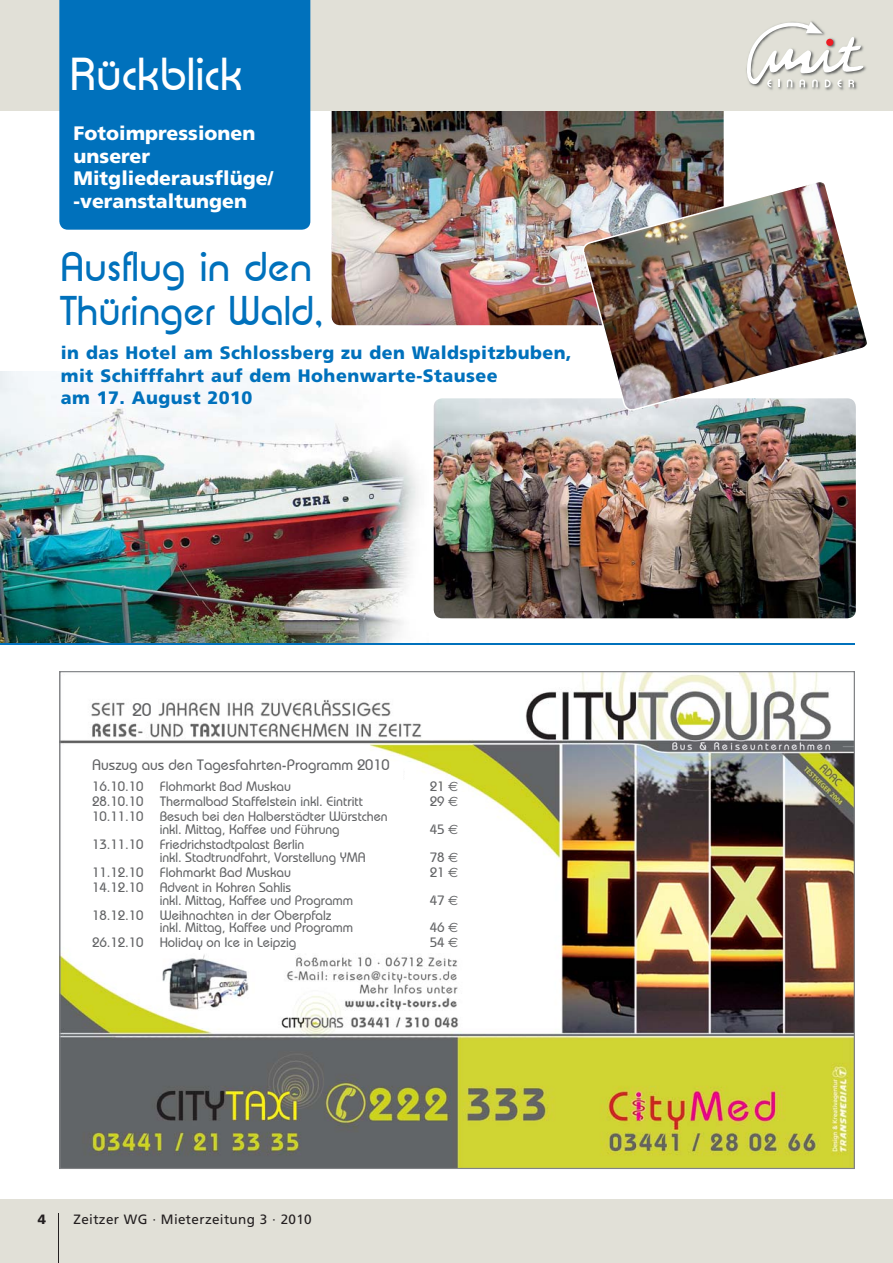
<style>
.page{position:relative;width:893px;height:1263px;background:#fff}
.page>*{position:absolute;margin:0;border:0;box-sizing:border-box;transform-origin:0 0}
.t1{font:45px "Expressa";letter-spacing:.025em;color:#fff}
.t2{font:40.5px/43.5px "Expressa";letter-spacing:.025em;color:#0071bc}
.t3{font:900 19.5px/22.5px "Frutiger";color:#fff}
.t4{font:900 18px/22.5px "Frutiger";letter-spacing:.025em;color:#0071bc}
.t5{font:500 18px "Bauhaus IT Cby BT";color:#636466}
.t6{font:500 15px "Bauhaus IT Cby BT";color:#636466}
.t7{font:500 13.5px/12.8px "Bauhaus IT Cby BT";color:#636466}
.t8{font:13.5px "Frutiger";letter-spacing:.025em;color:#231f20}
.t9{font:900 13.5px "Frutiger";color:#231f20}
.s1{font-size:17.25px;color:#5c6364}
.s2{font-family:"Euro Sans";font-weight:400}
</style>
<div class="page">
<img style="left:331px;top:33px;width:392px;height:292px;border-radius:9px">
<img style="left:0;top:372px;width:428px;height:273px">
<img style="left:433px;top:398px;width:422px;height:220px;border-radius:9px">
<div style="left:0;top:1199px;width:892px;height:64px;background:#e1e0d7"></div>
<div style="left:0;top:0;width:892px;height:111px;background:#e1e0d7"></div>
<hr style="left:59px;top:1214px;width:1px;height:49px;background:#231f20">
<svg style="left:746px;top:21px;width:120px;height:69px"></svg>
<div style="left:59px;top:0;width:251px;height:230px;background:#0071bc"></div>
<img style="left:59px;top:671px;width:795px;height:498px">
<svg style="left:75px;top:761px;width:328px;height:183px"></svg>
<svg style="left:413px;top:792px;width:59px;height:155px"></svg>
<svg style="left:75px;top:943px;width:88px;height:19px"></svg>
<div style="left:132px;top:699px;width:26px;height:21px;background:#fff"></div>
<hr style="left:0;top:643px;width:854px;height:1px;background:#0071bc">
<img style="left:582px;top:181px;width:285px;height:230px">
<h1 class="t1" style="left:71px;top:48px;width:173px">Rückblick</h1>
<h3 class="t3" style="left:74px;top:124px;width:201px">Fotoimpressionen unserer<br>Mitgliederausflüge/ -veranstaltungen</h3>
<h2 class="t2" style="left:61px;top:245px;width:263px">Ausflug in den<br>Thüringer Wald,</h2>
<h3 class="t4" style="left:61px;top:343px;width:512px">in das Hotel am Schlossberg zu den Waldspitzbuben, mit Schifffahrt auf dem Hohenwarte-Stausee<br>am 17. August 2010</h3>
<h3 class="t5" style="left:132px;top:699px;width:21px">20<span class="s1">19</span></h3>
<p class="t6" style="left:92px;top:756px;width:299px">Auszug aus den Tagesfahrten-Programm 2010</p>
<p class="t7" style="left:92px;top:780px;width:200px">16.10.10 Flohmarkt Bad Muskau</p>
<p class="t7" style="left:430px;top:780px;width:30px">21 <span class="s2">€</span></p>
<p class="t7" style="left:92px;top:795px;width:272px">28.10.10 Thermalbad Staffelstein inkl. Eintritt</p>
<p class="t7" style="left:430px;top:795px;width:30px">29 <span class="s2">€</span></p>
<p class="t7" style="left:160px;top:810px;width:229px;text-indent:-67px">10.11.10 Besuch bei den Halberstädter Würstchen inkl. Mittag, Kaffee und Führung</p>
<p class="t7" style="left:430px;top:823px;width:30px">45 <span class="s2">€</span></p>
<p class="t7" style="left:160px;top:838px;width:208px;text-indent:-68px">13.11.10 Friedrichstadtpalast Berlin<br>inkl. Stadtrundfahrt, Vorstellung YMA</p>
<p class="t7" style="left:430px;top:851px;width:30px">78 <span class="s2">€</span></p>
<p class="t7" style="left:92px;top:866px;width:200px">11.12.10 Flohmarkt Bad Muskau</p>
<p class="t7" style="left:430px;top:866px;width:30px">21 <span class="s2">€</span></p>
<p class="t7" style="left:160px;top:881px;width:195px;text-indent:-68px">14.12.10 Advent in Kohren Sahlis<br>inkl. Mittag, Kaffee und Programm</p>
<p class="t7" style="left:430px;top:893px;width:30px">47 <span class="s2">€</span></p>
<p class="t7" style="left:160px;top:908px;width:195px;text-indent:-67px">18.12.10 Weihnachten in der Oberpfalz inkl. Mittag, Kaffee und Programm</p>
<p class="t7" style="left:430px;top:921px;width:30px">46 <span class="s2">€</span></p>
<p class="t7" style="left:92px;top:936px;width:206px">26.12.10 Holiday on Ice in Leipzig</p>
<p class="t7" style="left:430px;top:936px;width:30px">54 <span class="s2">€</span></p>
<p class="t9" style="left:38px;top:1214px;width:13px">44</p>
<p class="t8" style="left:74px;top:1214px;width:240px">Zeitzer WG · Mieterzeitung 3 · 2010</p>
<p class="t8" style="left:78px;top:1214px;width:240px">Zeitzer WG · Mieterzeitung 2 · 2010</p>
</div>
